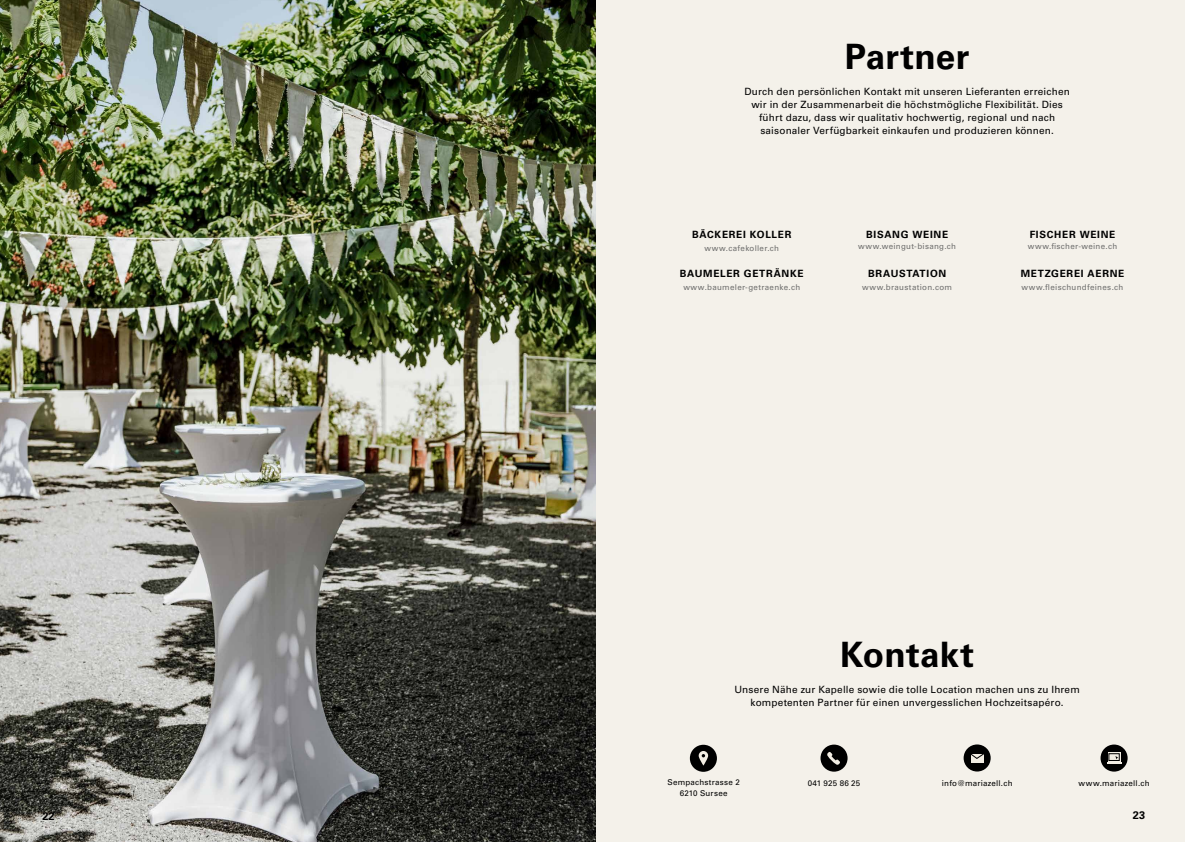
<style>
.page{position:relative;width:1185px;height:842px;background:#f4f1ea}
.page>*{position:absolute;margin:0;border:0;box-sizing:border-box;transform-origin:0 0}
.t1{font:700 35px "Univers LT Std";letter-spacing:.005em;color:#000}
.t2{font:700 11px "Univers LT Std";color:#000}
.t3{font:10px/13px "Univers LT Std";letter-spacing:.015em;color:#000;text-align:center}
.t4{font:700 10px "Univers LT Std";letter-spacing:.07em;color:#000}
.t5{font:8px "Univers LT Std";letter-spacing:.04em;color:#6f6f6e}
.t6{font:8px "Univers LT Std";letter-spacing:.03em;color:#000}
</style>
<div class="page">
<img style="left:0;top:0;width:595px;height:842px">
<div style="left:820px;top:745px;width:27px;height:27px;background:#000;border-radius:50%"></div>
<svg style="left:827px;top:752px;width:13px;height:13px"></svg>
<div style="left:690px;top:745px;width:27px;height:27px;background:#000;border-radius:50%"></div>
<svg style="left:699px;top:751px;width:9px;height:15px"></svg>
<div style="left:964px;top:744px;width:27px;height:27px;background:#000;border-radius:50%"></div>
<div style="left:971px;top:754px;width:12px;height:9px;background:#f2ede3"></div>
<svg style="left:971px;top:754px;width:13px;height:5px"></svg>
<svg style="left:1100px;top:744px;width:28px;height:28px"></svg>
<div style="left:1108px;top:753px;width:12px;height:9px;background:#f2ede3"></div>
<svg style="left:1107px;top:756px;width:14px;height:7px"></svg>
<div style="left:1108px;top:753px;width:11px;height:8px;border:1px solid #000"></div>
<h1 class="t1" style="left:845px;top:36px;width:126px">Partner</h1>
<p class="t3" style="left:744px;top:85px;width:327px">Durch den persönlichen Kontakt mit unseren Lieferanten erreichen wir in der Zusammenarbeit die höchstmögliche Flexibilität. Dies führt dazu, dass wir qualitativ hochwertig, regional und nach saisonaler Verfügbarkeit einkaufen und produzieren können.</p>
<p class="t4" style="left:692px;top:228px;width:101px">BÄCKEREI KOLLER</p>
<p class="t5" style="left:704px;top:243px;width:76px">www.cafekoller.ch</p>
<p class="t4" style="left:680px;top:267px;width:125px">BAUMELER GETRÄNKE</p>
<p class="t5" style="left:683px;top:283px;width:118px">www.baumeler-getraenke.ch</p>
<p class="t4" style="left:866px;top:228px;width:83px">BISANG WEINE</p>
<p class="t5" style="left:858px;top:241px;width:100px">www.weingut-bisang.ch</p>
<p class="t4" style="left:868px;top:267px;width:80px">BRAUSTATION</p>
<p class="t5" style="left:862px;top:283px;width:92px">www.braustation.com</p>
<p class="t4" style="left:1030px;top:228px;width:87px">FISCHER WEINE</p>
<p class="t5" style="left:1028px;top:241px;width:91px">www.fischer-weine.ch</p>
<p class="t4" style="left:1021px;top:267px;width:105px">METZGEREI AERNE</p>
<p class="t5" style="left:1022px;top:283px;width:103px">www.fleischundfeines.ch</p>
<h1 class="t1" style="left:840px;top:634px;width:135px">Kontakt</h1>
<p class="t3" style="left:734px;top:683px;width:347px">Unsere Nähe zur Kapelle sowie die tolle Location machen uns zu Ihrem kompetenten Partner für einen unvergesslichen Hochzeitsapéro.</p>
<p class="t6" style="left:667px;top:778px;width:74px">Sempachstrasse 2</p>
<p class="t6" style="left:808px;top:778px;width:54px">041 925 86 25</p>
<p class="t6" style="left:680px;top:789px;width:49px">6210 Sursee</p>
<p class="t6" style="left:942px;top:778px;width:72px">info@mariazell.ch</p>
<p class="t6" style="left:1079px;top:778px;width:72px">www.mariazell.ch</p>
<p class="t2" style="left:43px;top:810px;width:14px">22</p>
<p class="t2" style="left:1133px;top:808px;width:14px">23</p>
</div>
